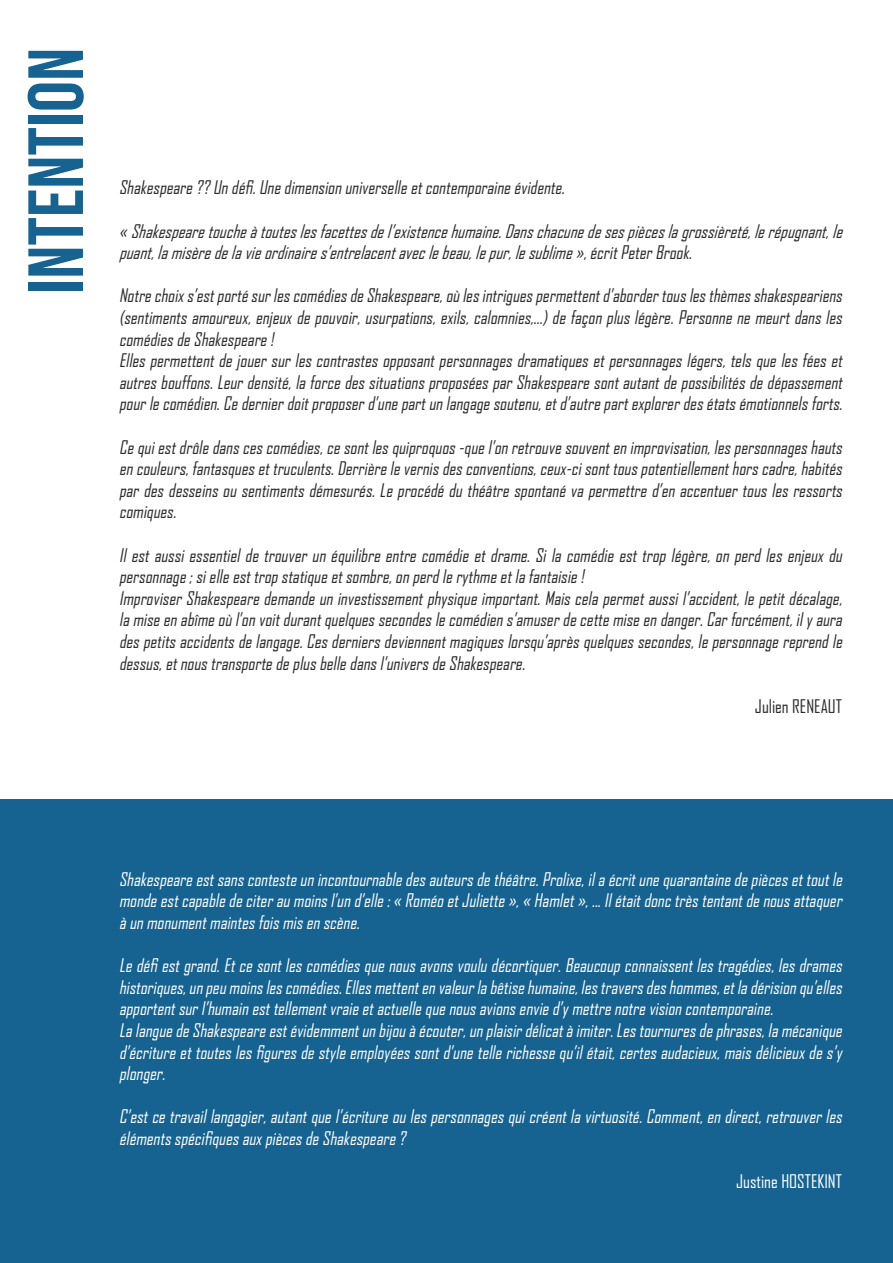
<style>
.page{position:relative;width:893px;height:1263px;background:#fff}
.page>*{position:absolute;margin:0;border:0;box-sizing:border-box;transform-origin:0 0}
.t1{font:78px "Bebas Neue";color:#166290}
.t2{font:italic 18px/21.6px "Agency FB";color:#2e2b2c}
.t3{font:italic 18px/21.6px "Agency FB";color:#fff}
.t4{font:18px "Agency FB";color:#fff}
.t5{font:18px "Agency FB";color:#2e2b2c}
</style>
<div class="page">
<div style="left:0;top:799px;width:893px;height:464px;background:#166290"></div>
<h1 class="t1" style="left:12px;top:294px;width:248px;rotate:-90deg">Intention</h1>
<p class="t2" style="left:119px;top:177px;width:451px">Shakespeare??Undéfi.Unedimensionuniverselleetcontemporaineévidente.</p>
<p class="t2" style="left:119px;top:220px;width:730px">« Shakespearetoucheàtouteslesfacettesdel’existencehumaine.Danschacunedesespièceslagrossièreté,lerépugnant,le puant,lamisèredelavieordinaires’entrelacentaveclebeau,lepur,lesublime»,écritPeterBrook.</p>
<p class="t2" style="left:119px;top:285px;width:728px">Notrechoixs’estportésurlescomédiesdeShakespeare,oùlesintriguespermettentd’abordertouslesthèmesshakespeariens (sentimentsamoureux,enjeuxdepouvoir,usurpations,exils,calomnies,…)defaçonpluslégère.Personnenemeurtdansles comédiesdeShakespeare!<br>Ellespermettentdejouersurlescontrastesopposantpersonnagesdramatiquesetpersonnageslégers,telsquelesféeset autresbouffons.Leurdensité,laforcedessituationsproposéesparShakespearesontautantdepossibilitésdedépassement pourlecomédien.Cedernierdoitproposerd’unepartunlangagesoutenu,etd’autrepartexplorerdesétatsémotionnelsforts.</p>
<p class="t2" style="left:119px;top:436px;width:728px;text-align:justify">Cequiestdrôledanscescomédies,cesontlesquiproquos-quel’onretrouvesouventenimprovisation,lespersonnageshauts encouleurs,fantasquesettruculents.Derrièrelevernisdesconventions,ceux-cisonttouspotentiellementhorscadre,habités pardesdesseinsousentimentsdémesurés.Leprocédéduthéâtrespontanévapermettred’enaccentuertouslesressorts comiques.</p>
<p class="t2" style="left:119px;top:544px;width:728px">Il est aussi essentiel de trouver un équilibre entre comédie et drame. Si la comédie est trop légère, on perd les enjeux du personnage ;sielleesttropstatiqueetsombre,onperdlerythmeetlafantaisie!<br>ImproviserShakespearedemandeuninvestissementphysiqueimportant.Maiscelapermetaussil’accident,lepetitdécalage, lamiseenabîmeoùl’onvoitdurantquelquessecondeslecomédiens’amuserdecettemiseendanger.Carforcément,ilyaura despetitsaccidentsdelangage.Cesderniersdeviennentmagiqueslorsqu’aprèsquelquessecondes,lepersonnagereprendle dessus,etnoustransportedeplusbelledansl’universdeShakespeare.</p>
<p class="t5" style="left:755px;top:695px;width:88px">Julien RENEAUT</p>
<p class="t3" style="left:119px;top:868px;width:728px;text-align:justify">Shakespeareestsanscontesteunincontournabledesauteursdethéâtre.Prolixe,ilaécritunequarantainedepiècesettoutle mondeestcapabledeciteraumoinsl’und’elle:« RoméoetJuliette»,« Hamlet»,...Ilétaitdonctrèstentantdenousattaquer àunmonumentmaintesfoismisenscène.</p>
<p class="t3" style="left:119px;top:954px;width:728px">Ledéfi estgrand.Etcesontlescomédiesquenousavonsvouludécortiquer.Beaucoupconnaissentlestragédies,lesdrames historiques,unpeumoinslescomédies.Ellesmettentenvaleurlabêtisehumaine,lestraversdeshommes,etladérisionqu’elles apportentsurl’humainesttellementvraieetactuellequenousavionsenvied’ymettrenotrevisioncontemporaine.<br>LalanguedeShakespeareestévidemmentunbijouàécouter,unplaisirdélicatàimiter.Lestournuresdephrases,lamécanique d’écritureettouteslesfiguresdestyleemployéessontd’unetellerichessequ’ilétait,certesaudacieux,maisdélicieuxdes’y plonger.</p>
<p class="t3" style="left:119px;top:1105px;width:728px">C’estcetravaillangagier,autantquel’écritureoulespersonnagesquicréentlavirtuosité.Comment,endirect,retrouverles élémentsspécifiquesauxpiècesdeShakespeare?</p>
<p class="t4" style="left:736px;top:1170px;width:107px">Justine HOSTEKINT</p>
</div>
